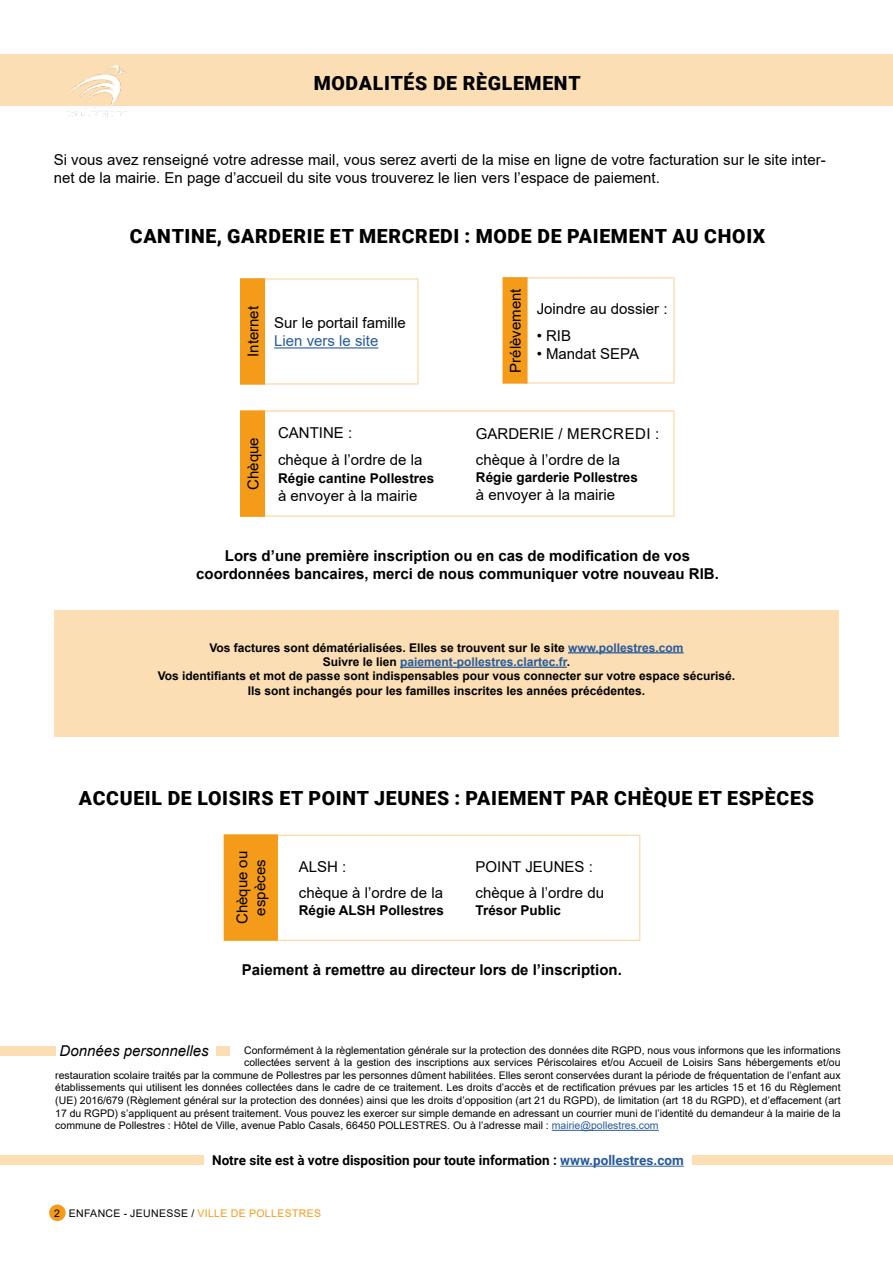
<style>
.page{position:relative;width:893px;height:1263px;background:#fff}
.page>*{position:absolute;margin:0;border:0;box-sizing:border-box;transform-origin:0 0}
.t1{font:900 19.5px "Roboto";letter-spacing:.035em;color:#000}
.t2{font:15px/26.5px "Arial";color:#000}
.t3{font:700 15px/18px "Arial";color:#000;text-align:center}
.t4{font:italic 15px "Arial";color:#000}
.t5{font:15px "Arial";color:#275b9b}
.t6{font:700 13.5px "Arial";color:#000}
.t7{font:700 13.5px "Roboto";color:#000}
.t8{font:700 12px/14.4px "Arial";color:#000;text-align:center}
.t9{font:10.5px "Arial";color:#000}
.t10{font:10.5px "Arial";letter-spacing:.035em;color:#000}
.s1{color:#275b9b}
.s2{color:#f59b1a}
</style>
<div class="page">
<div style="left:49px;top:1204px;width:17px;height:17px;background:#f59b1a;border-radius:50%"></div>
<div style="left:240px;top:278px;width:25px;height:107px;background:#f59b1a"></div>
<hr style="left:274px;top:347px;width:104px;height:1px;background:#275b9b">
<div style="left:502px;top:277px;width:26px;height:107px;background:#f59b1a;border:2px solid #f59b1a"></div>
<div style="left:240px;top:410px;width:25px;height:107px;background:#f59b1a"></div>
<div style="left:224px;top:834px;width:54px;height:107px;background:#f59b1a;border:2px solid #f59b1a"></div>
<div style="left:0;top:54px;width:893px;height:52px;background:#fbdeb3"></div>
<div style="left:54px;top:611px;width:785px;height:126px;background:#fbdeb3"></div>
<hr style="left:568px;top:652px;width:116px;height:1px;background:#275b9b">
<hr style="left:400px;top:667px;width:167px;height:1px;background:#275b9b">
<hr style="left:560px;top:1166px;width:124px;height:1px;background:#275b9b">
<hr style="left:552px;top:1130px;width:107px;height:1px;background:#275b9b">
<div style="left:0;top:1046px;width:55px;height:9px;background:#fbdeb3"></div>
<div style="left:0;top:1156px;width:204px;height:9px;background:#fbdeb3"></div>
<div style="left:692px;top:1156px;width:201px;height:9px;background:#fbdeb3"></div>
<div style="left:216px;top:1046px;width:14px;height:9px;background:#fbdeb3"></div>
<img style="left:66px;top:65px;width:61px;height:52px">
<h1 class="t1" style="left:314px;top:70px;width:268px">MODALITÉS DE RÈGLEMENT</h1>
<h2 class="t2" style="left:54px;top:150px;width:774px;line-height:18px">Si vous avez renseigné votre adresse mail, vous serez averti de la mise en ligne de votre facturation sur le site inter&shy;net de la mairie. En page d’accueil du site vous trouverez le lien vers l’espace de paiement.</h2>
<h1 class="t1" style="left:130px;top:222px;width:637px">CANTINE, GARDERIE ET MERCREDI : MODE DE PAIEMENT AU CHOIX</h1>
<h2 class="t2" style="left:240px;top:357px;width:52px;rotate:-90deg">Internet</h2>
<h2 class="t2" style="left:274px;top:310px;width:133px">Sur le portail famille</h2>
<h2 class="t5" style="left:274px;top:331px;width:106px">Lien vers le site</h2>
<h2 class="t2" style="left:240px;top:490px;width:54px;rotate:-90deg">Chèque</h2>
<h2 class="t2" style="left:278px;top:420px;width:146px">CANTINE :<br>chèque à l’ordre de la</h2>
<p class="t6" style="left:278px;top:468px;width:158px">Régie cantine Pollestres</p>
<h2 class="t2" style="left:278px;top:482px;width:141px">à envoyer à la mairie</h2>
<h2 class="t2" style="left:502px;top:373px;width:86px;rotate:-90deg">Prélèvement</h2>
<h2 class="t2" style="left:537px;top:295px;width:132px">Joindre au dossier :</h2>
<h2 class="t2" style="left:537px;top:322px;width:36px">• RIB</h2>
<h2 class="t2" style="left:537px;top:340px;width:104px">• Mandat SEPA</h2>
<h2 class="t2" style="left:476px;top:420px;width:185px">GARDERIE / MERCREDI : chèque à l’ordre de la</h2>
<p class="t6" style="left:476px;top:467px;width:164px">Régie garderie Pollestres</p>
<h2 class="t2" style="left:476px;top:481px;width:141px">à envoyer à la mairie</h2>
<h2 class="t3" style="left:196px;top:546px;width:524px">Lors d’une première inscription ou en cas de modification de vos coordonnées bancaires, merci de nous communiquer votre nouveau RIB.</h2>
<p class="t8" style="left:158px;top:640px;width:579px">Vos factures sont dématérialisées. Elles se trouvent sur le site <span class="s1">www.pollestres.com<br></span>Suivre le lien <span class="s1">paiement-pollestres.clartec.fr</span>.<br>Vos identifiants et mot de passe sont indispensables pour vous connecter sur votre espace sécurisé.<br>Ils sont inchangés pour les familles inscrites les années précédentes.</p>
<h1 class="t1" style="left:79px;top:785px;width:737px">ACCUEIL DE LOISIRS ET POINT JEUNES : PAIEMENT PAR CHÈQUE ET ESPÈCES</h1>
<h2 class="t2" style="left:233px;top:924px;width:75px;line-height:18px;text-align:center;rotate:-90deg">Chèque ou espèces</h2>
<h2 class="t2" style="left:299px;top:853px;width:146px">ALSH :<br>chèque à l’ordre de la</h2>
<p class="t6" style="left:299px;top:900px;width:147px">Régie ALSH Pollestres</p>
<h2 class="t2" style="left:476px;top:853px;width:130px">POINT JEUNES : chèque à l’ordre du</h2>
<p class="t6" style="left:476px;top:900px;width:87px">Trésor Public</p>
<h2 class="t3" style="left:242px;top:960px;width:382px">Paiement à remettre au directeur lors de l’inscription.</h2>
<h2 class="t4" style="left:60px;top:1041px;width:151px">Données personnelles</h2>
<p class="t9" style="left:244px;top:1043px;width:598px">Conformément à la règlementation générale sur la protection des données dite RGPD, nous vous informons que les informations</p>
<p class="t9" style="left:244px;top:1055px;width:598px">collectées servent à la gestion des inscriptions aux services Périscolaires et/ou Accueil de Loisirs Sans hébergements et/ou</p>
<p class="t9" style="left:55px;top:1068px;width:787px">restauration scolaire traités par la commune de Pollestres par les personnes dûment habilitées. Elles seront conservées durant la période de fréquentation de l’enfant aux</p>
<p class="t9" style="left:55px;top:1080px;width:787px">établissements qui utilisent les données collectées dans le cadre de ce traitement. Les droits d’accès et de rectification prévues par les articles 15 et 16 du Règlement</p>
<p class="t9" style="left:55px;top:1093px;width:787px">(UE) 2016/679 (Règlement général sur la protection des données) ainsi que les droits d’opposition (art 21 du RGPD), de limitation (art 18 du RGPD), et d’effacement (art</p>
<p class="t9" style="left:55px;top:1106px;width:787px">17 du RGPD) s’appliquent au présent traitement. Vous pouvez les exercer sur simple demande en adressant un courrier muni de l’identité du demandeur à la mairie de la</p>
<p class="t9" style="left:55px;top:1118px;width:605px">commune de Pollestres : Hôtel de Ville, avenue Pablo Casals, 66450 POLLESTRES. Ou à l’adresse mail : <span class="s1">mairie@pollestres.com</span></p>
<p class="t7" style="left:212px;top:1151px;width:473px">Notre site est à votre disposition pour toute information : <span class="s1">www.pollestres.com</span></p>
<p class="t10" style="left:54px;top:1206px;width:269px">2 ENFANCE - JEUNESSE / <span class="s2">VILLE DE POLLESTRES</span></p>
</div>
